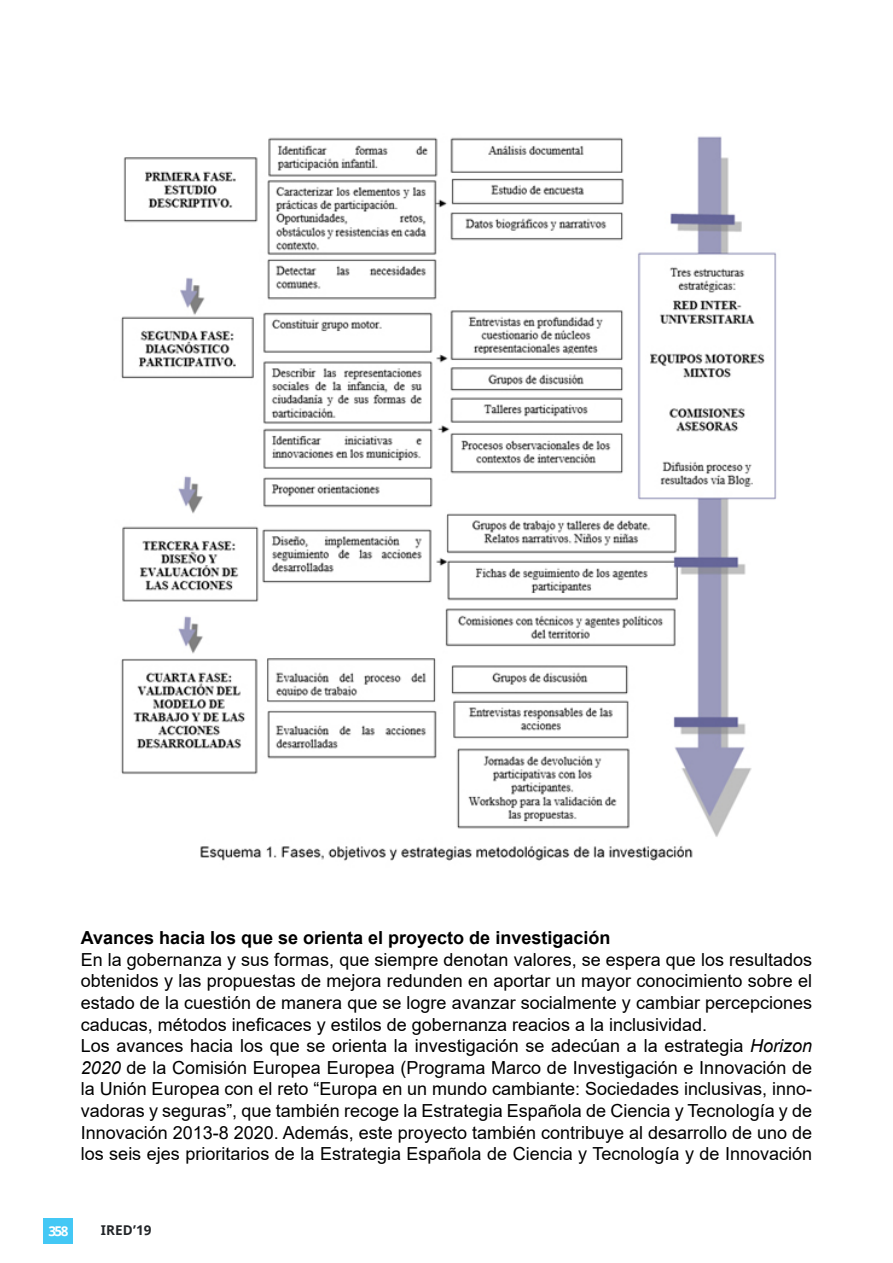
<style>
.page{position:relative;width:893px;height:1263px;background:#fff}
.page>*{position:absolute;margin:0;border:0;box-sizing:border-box;transform-origin:0 0}
.t1{font:18px/21.6px "Arial";color:#000}
.t2{font:700 18px "Arial";color:#000}
.t3{font:700 13.5px "Open Sans";letter-spacing:.01em;color:#232629}
.t4{font:700 13.5px "Open Sans";color:#fff}
.s1{font-style:italic}
</style>
<div class="page">
<div style="left:44px;top:1218px;width:29px;height:26px;background:#44c8f5"></div>
<img style="left:121px;top:136px;width:656px;height:725px">
<p class="t2" style="left:81px;top:925px;width:531px">Avances hacia los que se orienta el proyecto de investigación</p>
<p class="t1" style="left:81px;top:948px;width:733px">En la gobernanza y sus formas, que siempre denotan valores, se espera que los resultados obtenidos y las propuestas de mejora redunden en aportar un mayor conocimiento sobre el estado de la cuestión de manera que se logre avanzar socialmente y cambiar percepciones caducas, métodos ineficaces y estilos de gobernanza reacios a la inclusividad.<br>Los avances hacia los que se orienta la investigación se adecúan a la estrategia <span class="s1">Horizon 2020</span> de la Comisión Europea Europea (Programa Marco de Investigación e Innovación de la Unión Europea con el reto “Europa en un mundo cambiante: Sociedades inclusivas, inno&shy;vadoras y seguras”, que también recoge la Estrategia Española de Ciencia y Tecnología y de Innovación 2013-8 2020. Además, este proyecto también contribuye al desarrollo de uno de los seis ejes prioritarios de la Estrategia Española de Ciencia y Tecnología y de Innovación</p>
<p class="t4" style="left:48px;top:1222px;width:22px">358</p>
<p class="t3" style="left:101px;top:1221px;width:52px">IRED’19</p>
</div>
